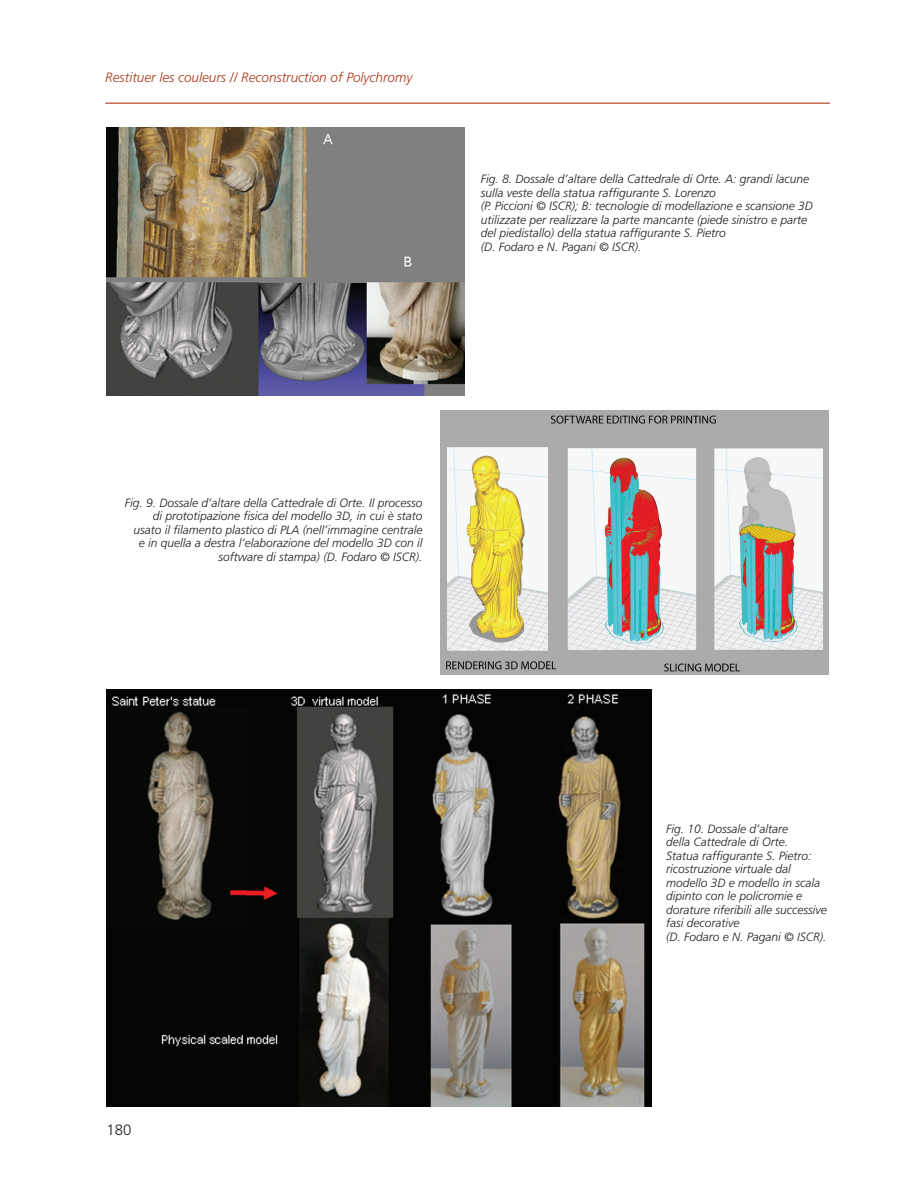
<style>
.page{position:relative;width:915px;height:1191px;background:#fff}
.page>*{position:absolute;margin:0;border:0;box-sizing:border-box;transform-origin:0 0}
.t1{font:300 15px "Frutiger LT Std";color:#231f20}
.t2{font:italic 300 13.5px "Frutiger LT Std";color:#ad371a}
.t3{font:italic 300 12px/13.5px "Frutiger LT Std";color:#231f20}
</style>
<div class="page">
<hr style="left:105px;top:103px;width:724px;height:1px;background:#ad371a">
<img style="left:106px;top:689px;width:545px;height:417px">
<img style="left:106px;top:127px;width:358px;height:268px">
<img style="left:440px;top:410px;width:388px;height:264px">
<p class="t2" style="left:105px;top:70px;width:308px">Restituer les couleurs // Reconstruction of Polychromy</p>
<p class="t3" style="left:480px;top:173px;width:333px">Fig. 8. Dossale d’altare della Cattedrale di Orte. A: grandi lacune sulla veste della statua raffigurante S. Lorenzo<br>(P. Piccioni © ISCR); B: tecnologie di modellazione e scansione 3D utilizzate per realizzare la parte mancante (piede sinistro e parte del piedistallo) della statua raffigurante S. Pietro<br>(D. Fodaro e N. Pagani © ISCR).</p>
<p class="t3" style="left:125px;top:496px;width:299px;text-align:right">Fig. 9. Dossale d’altare della Cattedrale di Orte. Il processo di prototipazione fisica del modello 3D, in cui è stato usato il filamento plastico di PLA (nell’immagine centrale e in quella a destra l’elaborazione del modello 3D con il software di stampa) (D. Fodaro © ISCR).</p>
<p class="t1" style="left:106px;top:1121px;width:27px">180</p>
<p class="t3" style="left:665px;top:822px;width:162px">Fig. 10. Dossale d’altare<br>della Cattedrale di Orte.<br>Statua raffigurante S. Pietro: ricostruzione virtuale dal modello 3D e modello in scala dipinto con le policromie e dorature riferibili alle successive fasi decorative<br>(D. Fodaro e N. Pagani © ISCR).</p>
</div>
